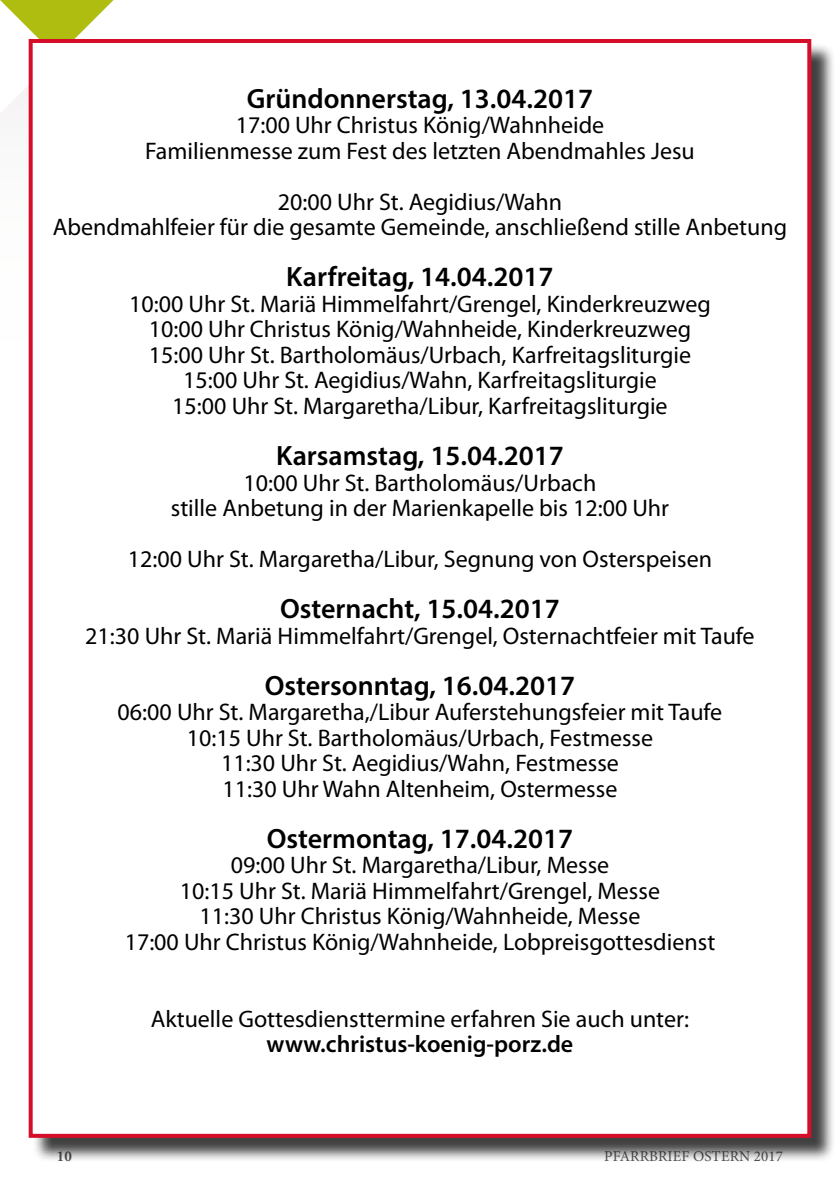
<style>
.page{position:relative;width:840px;height:1191px;background:#fff}
.page>*{position:absolute;margin:0;border:0;box-sizing:border-box;transform-origin:0 0}
.t1{font:600 28px "Myriad Pro";color:#000}
.t2{font:24px/25.6px "Myriad Pro";color:#000;text-align:center}
.t3{font:600 24px "Myriad Pro";color:#000}
.t4{font:15px "Minion Pro";letter-spacing:.01em;color:#565656}
.t5{font:700 15px "Minion Pro";color:#565656}
</style>
<div class="page">
<svg style="left:0;top:0;width:114px;height:57px"></svg>
<div style="left:32px;top:42px;width:803px;height:1120px;background:#000;opacity:.75"></div>
<div style="left:31px;top:41px;width:777px;height:1094px;background:#fff"></div>
<div style="left:29px;top:39px;width:781px;height:1098px;border:4px solid #d50d29"></div>
<p class="t1" style="left:246px;top:81px;width:348px">Gründonnerstag, 13.04.2017</p>
<p class="t2" style="left:145px;top:112px;width:550px">17:00 Uhr Christus König/Wahnheide<br>Familienmesse zum Fest des letzten Abendmahles Jesu</p>
<p class="t2" style="left:53px;top:189px;width:735px">20:00 Uhr St. Aegidius/Wahn<br>Abendmahlfeier für die gesamte Gemeinde, anschließend stille Anbetung</p>
<p class="t1" style="left:286px;top:259px;width:269px">Karfreitag, 14.04.2017</p>
<p class="t2" style="left:129px;top:291px;width:583px">10:00 Uhr St. Mariä Himmelfahrt/Grengel, Kinderkreuzweg 10:00 Uhr Christus König/Wahnheide, Kinderkreuzweg 15:00 Uhr St. Bartholomäus/Urbach, Karfreitagsliturgie 15:00 Uhr St. Aegidius/Wahn, Karfreitagsliturgie<br>15:00 Uhr St. Margaretha/Libur, Karfreitagsliturgie</p>
<p class="t1" style="left:276px;top:438px;width:289px">Karsamstag, 15.04.2017</p>
<p class="t2" style="left:171px;top:469px;width:499px">10:00 Uhr St. Bartholomäus/Urbach<br>stille Anbetung in der Marienkapelle bis 12:00 Uhr</p>
<p class="t2" style="left:128px;top:546px;width:585px">12:00 Uhr St. Margaretha/Libur, Segnung von Osterspeisen</p>
<p class="t1" style="left:280px;top:591px;width:281px">Osternacht, 15.04.2017</p>
<p class="t2" style="left:85px;top:622px;width:670px">21:30 Uhr St. Mariä Himmelfahrt/Grengel, Osternachtfeier mit Taufe</p>
<p class="t1" style="left:264px;top:667px;width:312px">Ostersonntag, 16.04.2017</p>
<p class="t2" style="left:118px;top:699px;width:606px">06:00 Uhr St. Margaretha,/Libur Auferstehungsfeier mit Taufe 10:15 Uhr St. Bartholomäus/Urbach, Festmesse<br>11:30 Uhr St. Aegidius/Wahn, Festmesse<br>11:30 Uhr Wahn Altenheim, Ostermesse</p>
<p class="t1" style="left:266px;top:820px;width:308px">Ostermontag, 17.04.2017</p>
<p class="t2" style="left:125px;top:852px;width:591px">09:00 Uhr St. Margaretha/Libur, Messe<br>10:15 Uhr St. Mariä Himmelfahrt/Grengel, Messe<br>11:30 Uhr Christus König/Wahnheide, Messe<br>17:00 Uhr Christus König/Wahnheide, Lobpreisgottesdienst</p>
<p class="t2" style="left:151px;top:1005px;width:539px">Aktuelle Gottesdiensttermine erfahren Sie auch unter:</p>
<p class="t3" style="left:266px;top:1028px;width:308px">www.christus-koenig-porz.de</p>
<p class="t5" style="left:57px;top:1145px;width:17px">10</p>
<p class="t4" style="left:604px;top:1146px;width:180px">PFARRBRIEF OSTERN 2017</p>
</div>
